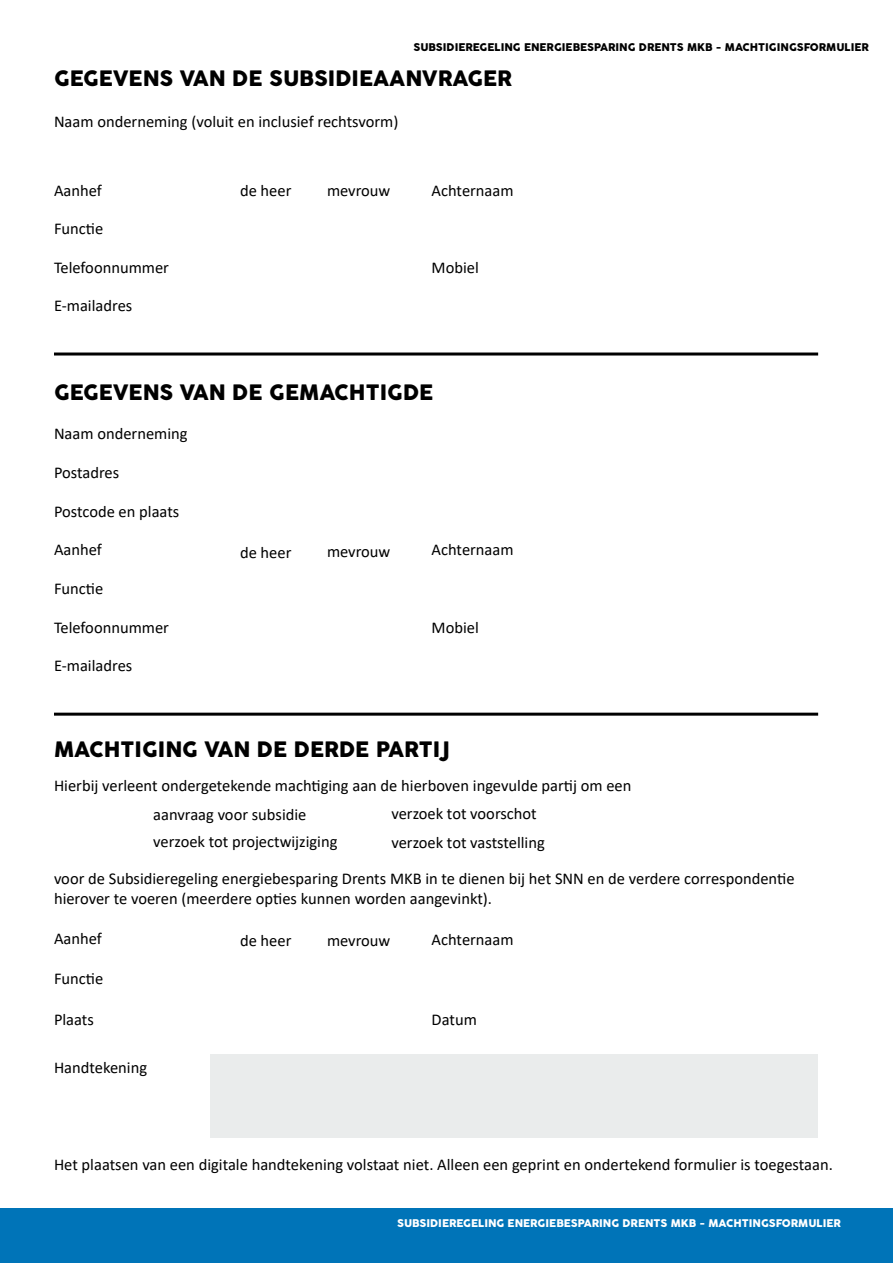
<style>
.page{position:relative;width:893px;height:1263px;background:#fff}
.page>*{position:absolute;margin:0;border:0;box-sizing:border-box;transform-origin:0 0}
.Sectiekop_H2{font:21px "Cocogoose Pro";color:#000}
.Paragraaf{font:16.5px/19.8px "Calibri";color:#000}
.t1{font:10.5px "Cocogoose Pro";color:#000}
.t2{font:10.5px "Cocogoose Pro";color:#fff}
</style>
<div class="page">
<div style="left:0;top:1209px;width:893px;height:54px;background:#0074b8"></div>
<div style="left:210px;top:1054px;width:608px;height:84px;background:#eaecec"></div>
<hr style="left:54px;top:352px;width:764px;height:3px;background:#000">
<hr style="left:54px;top:713px;width:764px;height:3px;background:#000">
<p class="t1" style="left:413px;top:40px;width:457px">SUBSIDIEREGELING ENERGIEBESPARING DRENTS MKB - MACHTIGINGSFORMULIER</p>
<h2 class="Sectiekop_H2" style="left:54px;top:65px;width:460px">GEGEVENS VAN DE SUBSIDIEAANVRAGER</h2>
<p class="Paragraaf" style="left:54px;top:111px;width:346px">Naam onderneming (voluit en inclusief rechtsvorm)</p>
<p class="Paragraaf" style="left:54px;top:180px;width:49px">Aanhef</p>
<p class="Paragraaf" style="left:240px;top:180px;width:53px">de heer</p>
<p class="Paragraaf" style="left:327px;top:180px;width:65px">mevrouw</p>
<p class="Paragraaf" style="left:432px;top:180px;width:84px">Achternaam</p>
<p class="Paragraaf" style="left:54px;top:219px;width:51px">Functie</p>
<p class="Paragraaf" style="left:54px;top:257px;width:117px">Telefoonnummer</p>
<p class="Paragraaf" style="left:432px;top:257px;width:49px">Mobiel</p>
<p class="Paragraaf" style="left:54px;top:296px;width:80px">E-mailadres</p>
<h2 class="Sectiekop_H2" style="left:54px;top:378px;width:381px">GEGEVENS VAN DE GEMACHTIGDE</h2>
<p class="Paragraaf" style="left:54px;top:423px;width:135px">Naam onderneming</p>
<p class="Paragraaf" style="left:54px;top:462px;width:67px">Postadres</p>
<p class="Paragraaf" style="left:54px;top:501px;width:127px">Postcode en plaats</p>
<p class="Paragraaf" style="left:54px;top:540px;width:49px">Aanhef</p>
<p class="Paragraaf" style="left:240px;top:542px;width:53px">de heer</p>
<p class="Paragraaf" style="left:327px;top:542px;width:65px">mevrouw</p>
<p class="Paragraaf" style="left:432px;top:539px;width:84px">Achternaam</p>
<p class="Paragraaf" style="left:54px;top:578px;width:51px">Functie</p>
<p class="Paragraaf" style="left:54px;top:617px;width:117px">Telefoonnummer</p>
<p class="Paragraaf" style="left:432px;top:617px;width:49px">Mobiel</p>
<p class="Paragraaf" style="left:54px;top:655px;width:80px">E-mailadres</p>
<h2 class="Sectiekop_H2" style="left:54px;top:735px;width:397px">MACHTIGING VAN DE DERDE PARTIJ</h2>
<p class="Paragraaf" style="left:54px;top:775px;width:579px">Hierbij verleent ondergetekende machtiging aan de hierboven ingevulde partij om een</p>
<p class="Paragraaf" style="left:153px;top:804px;width:155px">aanvraag voor subsidie</p>
<p class="Paragraaf" style="left:153px;top:831px;width:186px">verzoek tot projectwijziging</p>
<p class="Paragraaf" style="left:391px;top:803px;width:147px">verzoek tot voorschot</p>
<p class="Paragraaf" style="left:391px;top:832px;width:155px">verzoek tot vaststelling</p>
<p class="Paragraaf" style="left:54px;top:868px;width:742px">voor de Subsidieregeling energiebesparing Drents MKB in te dienen bij het SNN en de verdere correspondentie hierover te voeren (meerdere opties kunnen worden aangevinkt).</p>
<p class="Paragraaf" style="left:54px;top:928px;width:49px">Aanhef</p>
<p class="Paragraaf" style="left:240px;top:930px;width:53px">de heer</p>
<p class="Paragraaf" style="left:327px;top:930px;width:65px">mevrouw</p>
<p class="Paragraaf" style="left:432px;top:929px;width:84px">Achternaam</p>
<p class="Paragraaf" style="left:54px;top:968px;width:51px">Functie</p>
<p class="Paragraaf" style="left:54px;top:1009px;width:41px">Plaats</p>
<p class="Paragraaf" style="left:432px;top:1009px;width:47px">Datum</p>
<p class="Paragraaf" style="left:54px;top:1057px;width:95px">Handtekening</p>
<p class="Paragraaf" style="left:54px;top:1155px;width:780px">Het plaatsen van een digitale handtekening volstaat niet. Alleen een geprint en ondertekend formulier is toegestaan.</p>
<p class="t2" style="left:397px;top:1216px;width:445px">SUBSIDIEREGELING ENERGIEBESPARING DRENTS MKB - MACHTINGSFORMULIER</p>
</div>
